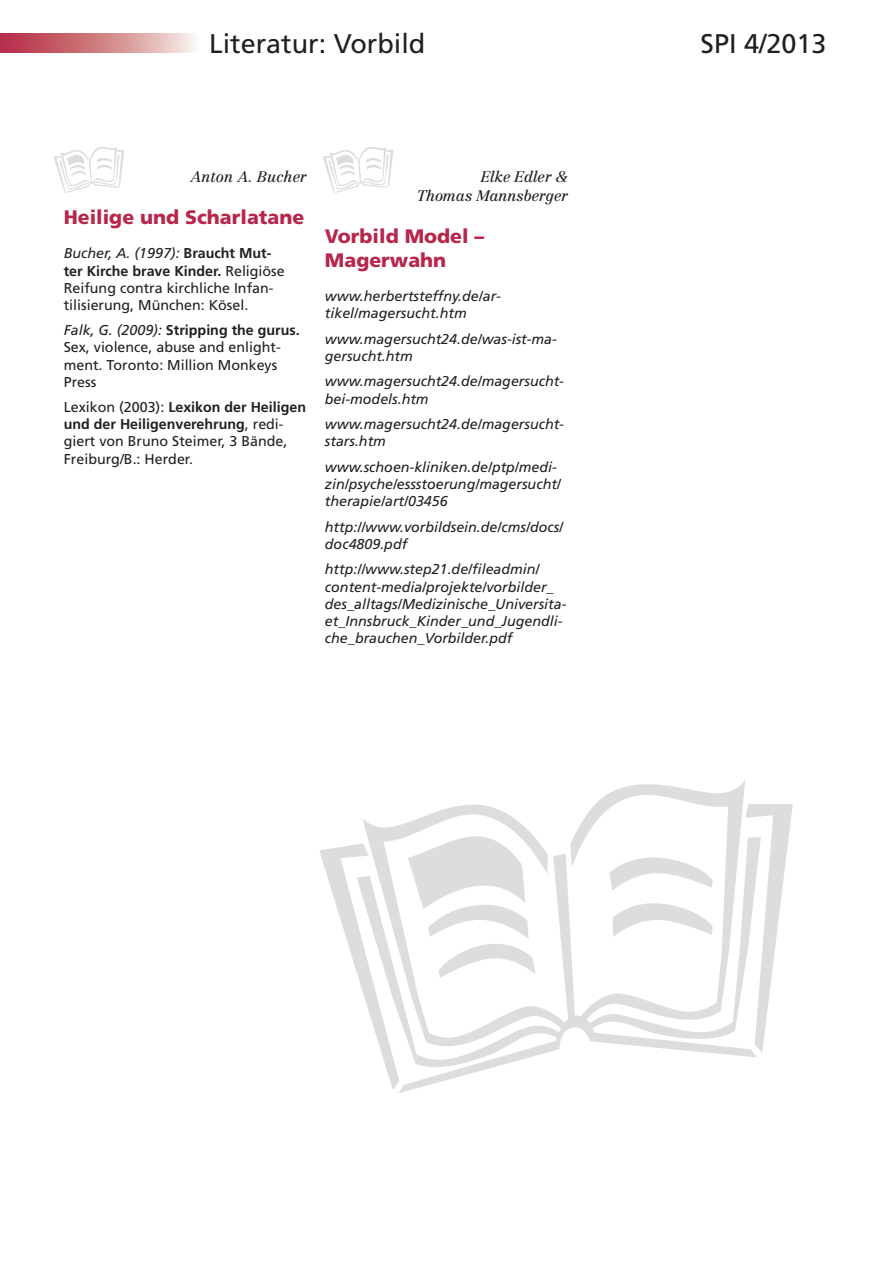
<style>
.page{position:relative;width:893px;height:1263px;background:#fff}
.page>*{position:absolute;margin:0;border:0;box-sizing:border-box;transform-origin:0 0}
.t1{font:27px "Frutiger";color:#231f20}
.t2{font:900 19.5px/23.4px "Frutiger";color:#b6274b}
.t3{font:italic 15px/19.2px "Centennial";letter-spacing:-.01em;color:#231f20;text-align:right}
.t4{font:italic 14.25px/17.1px "Frutiger";color:#231f20}
.t5{font:14.25px/17.1px "Frutiger";color:#231f20}
.s1{font-style:italic}
.s2{font-weight:700}
</style>
<div class="page">
<svg style="left:323px;top:147px;width:71px;height:46px"></svg>
<svg style="left:319px;top:780px;width:474px;height:313px"></svg>
<svg style="left:54px;top:147px;width:71px;height:46px"></svg>
<svg style="left:0;top:33px;width:194px;height:19px;background:#d1848a"></svg>
<h1 class="t1" style="left:209px;top:27px;width:218px">Literatur: Vorbild</h1>
<h1 class="t1" style="left:700px;top:27px;width:128px">SPI 4/2013</h1>
<p class="t3" style="left:191px;top:167px;width:118px">Anton A. Bucher</p>
<h2 class="t2" style="left:64px;top:205px;width:242px">Heilige und Scharlatane</h2>
<p class="t5" style="left:64px;top:245px;width:222px"><span class="s1">Bucher, A. (1997):</span> <span class="s2">Braucht Mut&shy;ter Kirche brave Kinder.</span> Religiöse Reifung contra kirchliche Infan&shy;tilisierung, München: Kösel.</p>
<p class="t5" style="left:64px;top:322px;width:237px"><span class="s1">Falk, G. (2009):</span> <span class="s2">Stripping the gurus.<br></span>Sex, violence, abuse and enlight&shy;ment. Toronto: Million Monkeys<br>Press</p>
<p class="t5" style="left:64px;top:399px;width:244px">Lexikon (2003): <span class="s2">Lexikon der Heiligen und der Heiligenverehrung</span>, redi&shy;giert von Bruno Steimer, 3 Bände,<br>Freiburg/B.: Herder.</p>
<p class="t3" style="left:417px;top:167px;width:153px">Elke Edler &amp;<br>Thomas Mannsberger</p>
<h2 class="t2" style="left:325px;top:225px;width:161px">Vorbild Model –<br>Magerwahn</h2>
<p class="t4" style="left:325px;top:287px;width:177px">www.herbertsteffny.de/ar&shy;tikel/magersucht.htm</p>
<p class="t4" style="left:325px;top:330px;width:233px">www.magersucht24.de/was-ist-ma&shy;gersucht.htm</p>
<p class="t4" style="left:325px;top:373px;width:241px">www.magersucht24.de/magersucht&shy;bei-models.htm</p>
<p class="t4" style="left:325px;top:416px;width:241px">www.magersucht24.de/magersucht&shy;stars.htm</p>
<p class="t4" style="left:325px;top:458px;width:237px">www.schoen-kliniken.de/ptp/medi&shy;zin/psyche/essstoerung/magersucht/ therapie/art/03456</p>
<p class="t4" style="left:325px;top:518px;width:240px">http://www.vorbildsein.de/cms/docs/ doc4809.pdf</p>
<p class="t4" style="left:325px;top:561px;width:243px">http://www.step21.de/fileadmin/ content-media/projekte/vorbilder_ des_alltags/Medizinische_Universita&shy;et_Innsbruck_Kinder_und_Jugendli&shy;che_brauchen_Vorbilder.pdf</p>
</div>
